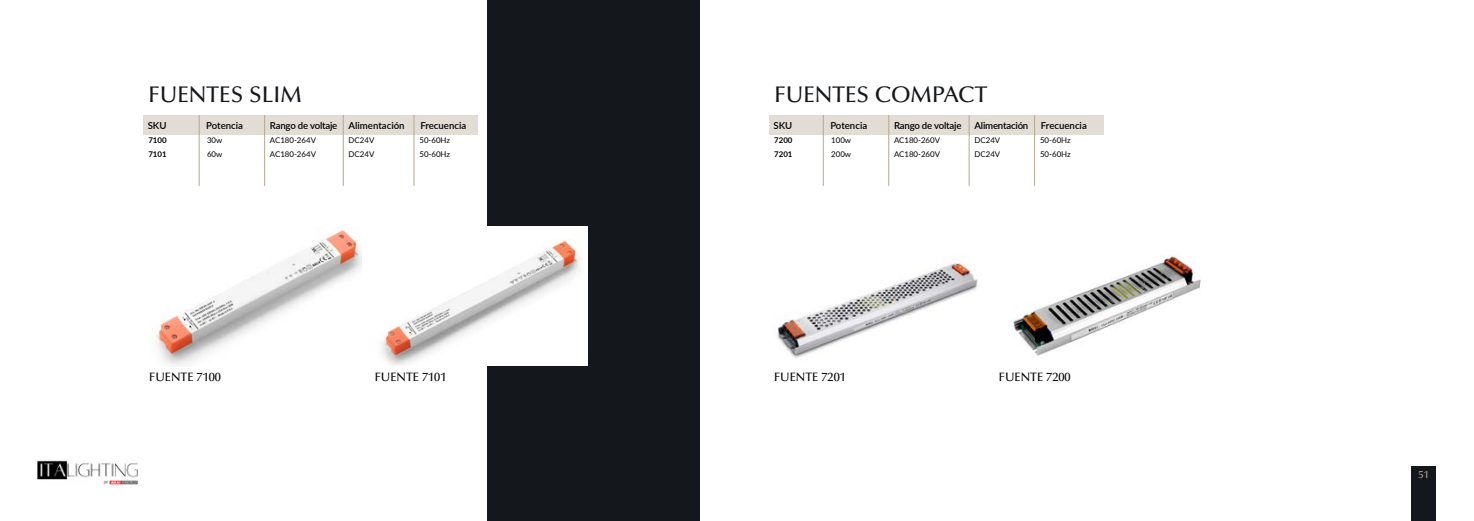
<style>
.page{position:relative;width:1474px;height:521px;background:#fff}
.page>*{position:absolute;margin:0;border:0;box-sizing:border-box;transform-origin:0 0}
.t1{font:500 22.75px "Optima LT Std";color:#14171b}
.t2{font:500 12.25px "Optima LT Std";color:#000}
.t3{font:500 10.5px "Optima LT Std";color:#b6aa92}
.t4{font:600 9.62px "Lato";letter-spacing:-.01em;color:#000}
.t5{font:7.88px/14px "Lato";color:#000}
.t6{font:700 7.88px/14px "Lato";color:#000}
</style>
<div class="page">
<img style="left:777px;top:256px;width:201px;height:102px">
<img style="left:1013px;top:250px;width:188px;height:106px">
<div style="left:487px;top:0;width:212px;height:521px;background:#14171b"></div>
<img style="left:151px;top:229px;width:211px;height:137px">
<img style="left:380px;top:226px;width:207px;height:140px">
<img style="left:37px;top:460px;width:100px;height:25px">
<div style="left:1411px;top:466px;width:25px;height:55px;background:#14171b"></div>
<div style="left:769px;top:115px;width:334px;height:19px;background:#e1ddd4"></div>
<hr style="left:823px;top:115px;width:1px;height:71px;background:#b3a891">
<hr style="left:888px;top:115px;width:1px;height:71px;background:#b3a891">
<hr style="left:968px;top:115px;width:1px;height:71px;background:#b3a891">
<hr style="left:1034px;top:115px;width:1px;height:71px;background:#b3a891">
<div style="left:143px;top:115px;width:334px;height:19px;background:#e1ddd4"></div>
<hr style="left:199px;top:115px;width:1px;height:71px;background:#b3a891">
<hr style="left:264px;top:115px;width:1px;height:71px;background:#b3a891">
<hr style="left:343px;top:115px;width:1px;height:71px;background:#b3a891">
<hr style="left:414px;top:115px;width:1px;height:71px;background:#b3a891">
<h1 class="t1" style="left:148px;top:82px;width:155px">FUENTES SLIM</h1>
<p class="t5" style="left:207px;top:133px;width:17px">30w<br>60w</p>
<p class="t5" style="left:348px;top:133px;width:27px">DC24V<br>DC24V</p>
<p class="t5" style="left:419px;top:133px;width:32px">50-60Hz<br>50-60Hz</p>
<p class="t4" style="left:148px;top:118px;width:20px">SKU</p>
<p class="t4" style="left:206px;top:118px;width:38px">Potencia</p>
<p class="t4" style="left:270px;top:118px;width:136px">Rango de voltaje Alimentación</p>
<p class="t4" style="left:420px;top:118px;width:47px">Frecuencia</p>
<p class="t5" style="left:270px;top:133px;width:48px">AC180-264V<br>AC180-264V</p>
<p class="t6" style="left:148px;top:133px;width:20px">7100<br>7101</p>
<h1 class="t1" style="left:774px;top:82px;width:214px">FUENTES COMPACT</h1>
<p class="t5" style="left:831px;top:133px;width:21px">100w<br>200w</p>
<p class="t5" style="left:974px;top:133px;width:27px">DC24V<br>DC24V</p>
<p class="t5" style="left:1040px;top:133px;width:32px">50-60Hz<br>50-60Hz</p>
<p class="t4" style="left:773px;top:118px;width:20px">SKU</p>
<p class="t4" style="left:830px;top:118px;width:38px">Potencia</p>
<p class="t4" style="left:894px;top:118px;width:69px">Rango de voltaje</p>
<p class="t4" style="left:974px;top:118px;width:55px">Alimentación</p>
<p class="t4" style="left:1040px;top:118px;width:47px">Frecuencia</p>
<p class="t5" style="left:894px;top:133px;width:48px">AC180-260V<br>AC180-260V</p>
<p class="t6" style="left:774px;top:133px;width:20px">7200<br>7201</p>
<h2 class="t2" style="left:149px;top:370px;width:73px">FUENTE 7100</h2>
<h2 class="t2" style="left:375px;top:370px;width:73px">FUENTE 7101</h2>
<h2 class="t2" style="left:774px;top:370px;width:73px">FUENTE 7201</h2>
<h2 class="t2" style="left:998px;top:370px;width:73px">FUENTE 7200</h2>
<h3 class="t3" style="left:1418px;top:469px;width:12px">51</h3>
</div>
